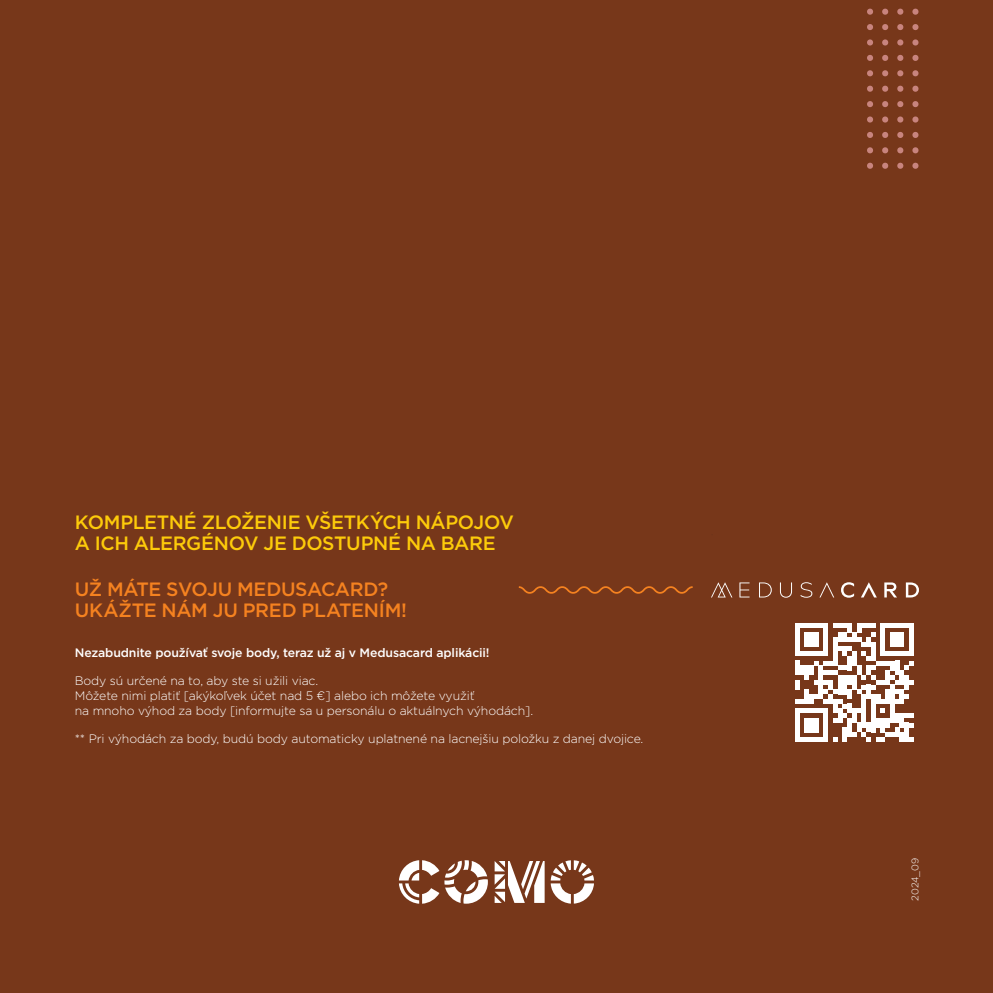
<style>
.page{position:relative;width:993px;height:993px;background:#fff}
.page>*{position:absolute;margin:0;border:0;box-sizing:border-box;transform-origin:0 0}
.t1{font:500 19.25px/21.2px "Gotham";letter-spacing:-.02em;color:#fdcb0a}
.t2{font:500 19.25px/21.2px "Gotham";letter-spacing:-.015em;color:#f58220}
.t3{font:300 12.25px/14.7px "Gotham";letter-spacing:-.01em;color:#fff}
.t4{font:500 12.25px "Gotham";letter-spacing:-.01em;color:#fff}
.t5{font:300 9.62px "Gotham";letter-spacing:-.005em;color:#fff}
</style>
<div class="page">
<div style="left:0;top:0;width:992px;height:992px;background:#77371a"></div>
<svg style="left:867px;top:162px;width:6px;height:7px"></svg>
<svg style="left:882px;top:162px;width:6px;height:7px"></svg>
<svg style="left:897px;top:162px;width:6px;height:7px"></svg>
<svg style="left:912px;top:162px;width:6px;height:7px"></svg>
<svg style="left:867px;top:147px;width:6px;height:7px"></svg>
<svg style="left:882px;top:147px;width:6px;height:7px"></svg>
<svg style="left:897px;top:147px;width:6px;height:7px"></svg>
<svg style="left:912px;top:147px;width:6px;height:7px"></svg>
<svg style="left:867px;top:132px;width:6px;height:6px"></svg>
<svg style="left:882px;top:132px;width:6px;height:6px"></svg>
<svg style="left:897px;top:132px;width:6px;height:6px"></svg>
<svg style="left:912px;top:132px;width:6px;height:6px"></svg>
<svg style="left:867px;top:116px;width:6px;height:7px"></svg>
<svg style="left:882px;top:116px;width:6px;height:7px"></svg>
<svg style="left:897px;top:116px;width:6px;height:7px"></svg>
<svg style="left:912px;top:116px;width:6px;height:7px"></svg>
<svg style="left:867px;top:101px;width:6px;height:6px"></svg>
<svg style="left:882px;top:101px;width:6px;height:6px"></svg>
<svg style="left:897px;top:101px;width:6px;height:6px"></svg>
<svg style="left:912px;top:101px;width:6px;height:6px"></svg>
<svg style="left:867px;top:85px;width:6px;height:7px"></svg>
<svg style="left:882px;top:85px;width:6px;height:7px"></svg>
<svg style="left:897px;top:85px;width:6px;height:7px"></svg>
<svg style="left:912px;top:85px;width:6px;height:7px"></svg>
<svg style="left:867px;top:70px;width:6px;height:7px"></svg>
<svg style="left:882px;top:70px;width:6px;height:7px"></svg>
<svg style="left:897px;top:70px;width:6px;height:7px"></svg>
<svg style="left:912px;top:70px;width:6px;height:7px"></svg>
<svg style="left:867px;top:55px;width:6px;height:6px"></svg>
<svg style="left:882px;top:54px;width:6px;height:7px"></svg>
<svg style="left:897px;top:54px;width:6px;height:7px"></svg>
<svg style="left:912px;top:54px;width:6px;height:7px"></svg>
<svg style="left:867px;top:39px;width:6px;height:7px"></svg>
<svg style="left:882px;top:39px;width:6px;height:7px"></svg>
<svg style="left:897px;top:39px;width:6px;height:7px"></svg>
<svg style="left:912px;top:39px;width:6px;height:7px"></svg>
<svg style="left:867px;top:24px;width:6px;height:6px"></svg>
<svg style="left:882px;top:24px;width:6px;height:6px"></svg>
<svg style="left:897px;top:24px;width:6px;height:6px"></svg>
<svg style="left:912px;top:24px;width:6px;height:6px"></svg>
<svg style="left:867px;top:8px;width:6px;height:7px"></svg>
<svg style="left:882px;top:8px;width:6px;height:7px"></svg>
<svg style="left:897px;top:8px;width:6px;height:7px"></svg>
<svg style="left:912px;top:8px;width:6px;height:7px"></svg>
<svg style="left:518px;top:586px;width:175px;height:8px"></svg>
<svg style="left:795px;top:623px;width:118px;height:118px"></svg>
<svg style="left:711px;top:582px;width:207px;height:15px"></svg>
<svg style="left:550px;top:860px;width:44px;height:43px"></svg>
<svg style="left:399px;top:860px;width:88px;height:43px"></svg>
<svg style="left:494px;top:861px;width:50px;height:41px"></svg>
<h1 class="t1" style="left:75px;top:511px;width:440px">KOMPLETNÉ ZLOŽENIE VŠETKÝCH NÁPOJOV<br>A ICH ALERGÉNOV JE DOSTUPNÉ NA BARE</h1>
<h1 class="t2" style="left:75px;top:577px;width:333px">UŽ MÁTE SVOJU MEDUSACARD?<br>UKÁŽTE NÁM JU PRED PLATENÍM!</h1>
<p class="t4" style="left:75px;top:644px;width:416px">Nezabudnite používať svoje body, teraz už aj v Medusacard aplikácii!</p>
<p class="t3" style="left:75px;top:673px;width:460px">Body sú určené na to, aby ste si užili viac.<br>Môžete nimi platiť [akýkoľvek účet nad 5 €] alebo ich môžete využiť<br>na mnoho výhod za body [informujte sa u personálu o aktuálnych výhodách].</p>
<p class="t3" style="left:75px;top:730px;width:570px">** Pri výhodách za body, budú body automaticky uplatnené na lacnejšiu položku z danej dvojice.</p>
<p class="t5" style="left:908px;top:900px;width:44px;rotate:-90deg">2024_09</p>
</div>
